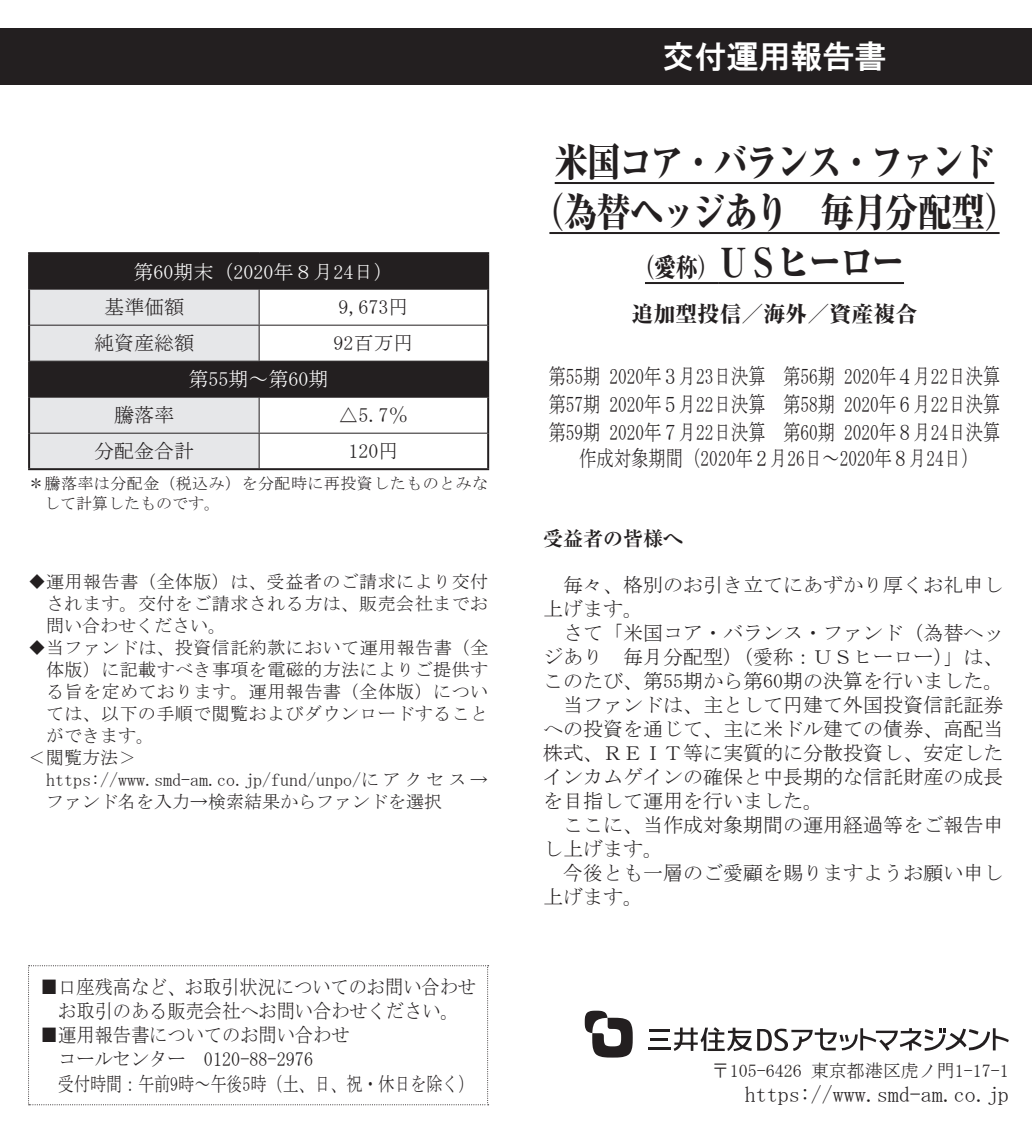
<style>
.page{position:relative;width:1032px;height:1134px;background:#fff}
.page>*{position:absolute;margin:0;border:0;box-sizing:border-box;transform-origin:0 0}
.t1{font:40px/50px "Ryumin Pr 6 Heavy 90 msp RKSJ H";letter-spacing:-.07em;color:#231f20;text-align:center;scale:.85 1}
.t2{font:32px "HGS Gothic E";color:#fff}
.t3{font:22px/28px "MS Mincho";color:#231f20;text-align:justify;scale:.79 1}
.t4{font:22px "MS Mincho";color:#231f20}
.t5{font:22px "Ryumin Pr 6 Heavy 90 msp RKSJ H";color:#231f20}
.t6{font:20px/24px "MS Mincho";color:#231f20}
.t7{font:20px/24px "MS Mincho";color:#231f20;text-align:center;scale:.91 1}
.t8{font:20px "MS Mincho";color:#231f20;scale:.8 1}
.t9{font:20px "MS Mincho";color:#fff}
.t10{font:20px "Ryumin Pro Bold 90 msp RKSJ H";color:#231f20}
.t11{font:18px/22px "MS Mincho";letter-spacing:.025em;color:#231f20;text-align:justify}
.t12{font:18px "MS Mincho";color:#231f20}
.t13{font:16px/20px "MS Mincho";letter-spacing:.03em;color:#231f20}
.s1{font-size:26px}
</style>
<div class="page">
<div style="left:0;top:28px;width:1032px;height:57px;background:#231f20"></div>
<svg style="left:30px;top:254px;width:457px;height:143px;fill:#231f20"></svg>
<svg style="left:30px;top:290px;width:229px;height:178px;background:#bdbdbf"></svg>
<hr style="left:28px;top:252px;width:231px;height:2px;background:#231f20">
<hr style="left:28px;top:254px;width:2px;height:35px;background:#231f20">
<hr style="left:259px;top:252px;width:230px;height:2px;background:#231f20">
<hr style="left:487px;top:254px;width:2px;height:35px;background:#231f20">
<hr style="left:28px;top:289px;width:2px;height:36px;background:#231f20">
<hr style="left:487px;top:289px;width:2px;height:36px;background:#231f20">
<hr style="left:28px;top:325px;width:2px;height:36px;background:#231f20">
<hr style="left:487px;top:325px;width:2px;height:36px;background:#231f20">
<hr style="left:28px;top:361px;width:2px;height:36px;background:#231f20">
<hr style="left:487px;top:361px;width:2px;height:36px;background:#231f20">
<hr style="left:28px;top:397px;width:2px;height:36px;background:#231f20">
<hr style="left:487px;top:397px;width:2px;height:36px;background:#231f20">
<hr style="left:28px;top:433px;width:2px;height:35px;background:#231f20">
<hr style="left:487px;top:433px;width:2px;height:35px;background:#231f20">
<hr style="left:28px;top:468px;width:461px;height:2px;background:#231f20">
<hr style="left:30px;top:289px;width:457px;height:1px;background:#231f20">
<hr style="left:259px;top:290px;width:1px;height:35px;background:#231f20">
<hr style="left:30px;top:325px;width:457px;height:1px;background:#231f20">
<hr style="left:259px;top:326px;width:1px;height:35px;background:#231f20">
<hr style="left:30px;top:361px;width:457px;height:1px;background:#231f20">
<hr style="left:30px;top:397px;width:457px;height:1px;background:#231f20">
<hr style="left:259px;top:398px;width:1px;height:35px;background:#231f20">
<hr style="left:30px;top:433px;width:457px;height:1px;background:#231f20">
<hr style="left:259px;top:434px;width:1px;height:34px;background:#231f20">
<hr style="left:555px;top:182px;width:439px;height:2px;background:#231f20">
<hr style="left:549px;top:232px;width:450px;height:2px;background:#231f20">
<hr style="left:645px;top:282px;width:73px;height:2px;background:#231f20">
<hr style="left:718px;top:282px;width:186px;height:2px;background:#231f20">
<svg style="left:585px;top:1011px;width:48px;height:46px"></svg>
<hr style="left:649px;top:1029px;width:20px;height:3px;background:#231f20">
<hr style="left:648px;top:1047px;width:23px;height:3px;background:#231f20">
<hr style="left:650px;top:1038px;width:18px;height:3px;background:#231f20">
<svg style="left:674px;top:1027px;width:335px;height:24px"></svg>
<svg style="left:28px;top:965px;width:461px;height:140px"></svg>
<p class="t9" style="left:134px;top:261px;width:261px">第60期末（2020年８月24日）</p>
<p class="t6" style="left:104px;top:295px;width:81px">基準価額</p>
<p class="t6" style="left:338px;top:295px;width:71px">9,673円</p>
<p class="t6" style="left:94px;top:331px;width:102px">純資産総額</p>
<p class="t6" style="left:333px;top:331px;width:81px">92百万円</p>
<p class="t9" style="left:189px;top:369px;width:141px">第55期～第60期</p>
<p class="t6" style="left:114px;top:403px;width:62px">騰落率</p>
<p class="t6" style="left:338px;top:403px;width:71px">△5.7％</p>
<p class="t6" style="left:94px;top:439px;width:102px">分配金合計</p>
<p class="t6" style="left:348px;top:439px;width:51px">120円</p>
<p class="t13" style="left:44px;top:473px;width:445px;text-indent:-16px">＊騰落率は分配金（税込み）を分配時に再投資したものとみなして計算したものです。</p>
<p class="t11" style="left:46px;top:570px;width:444px;text-indent:-18px">◆ 運用報告書（全体版）は、受益者のご請求により交付されます。交付をご請求される方は、販売会社までお問い合わせください。</p>
<p class="t11" style="left:28px;top:636px;width:462px">◆ 当ファンドは、投資信託約款において運用報告書（全</p>
<p class="t11" style="left:46px;top:658px;width:444px">体版）に記載すべき事項を電磁的方法によりご提供す</p>
<p class="t11" style="left:46px;top:680px;width:444px">る旨を定めております。運用報告書（全体版）につい</p>
<p class="t11" style="left:46px;top:702px;width:444px">ては、以下の手順で閲覧およびダウンロードすること</p>
<p class="t11" style="left:46px;top:724px;width:110px">ができます。</p>
<p class="t11" style="left:28px;top:746px;width:110px">＜閲覧方法＞</p>
<p class="t12" style="left:46px;top:770px;width:443px">https://www.smd-am.co.jp/fund/unpo/にアクセス →</p>
<p class="t12" style="left:46px;top:792px;width:398px">ファンド名を入力→検索結果からファンドを選択</p>
<p class="t7" style="left:40px;top:975px;width:481px">■ 口座残高など、お取引状況についてのお問い合わせお取引のある販売会社へお問い合わせください。</p>
<p class="t7" style="left:40px;top:1023px;width:342px;text-align:left">■運用報告書についてのお問い合わせ　コールセンター　0120-88-2976</p>
<p class="t8" style="left:58px;top:1073px;width:521px">受付時間：午前9時～午後5時（土、日、祝・休日を除く）</p>
<h2 class="t2" style="left:662px;top:41px;width:225px">交付運用報告書</h2>
<h1 class="t1" style="left:530px;top:143px;width:576px">米国コア・バランス・ファンド<br>（為替ヘッジあり　毎月分配型）<span class="s1">（愛称）</span>ＵＳヒーロー</h1>
<p class="t5" style="left:631px;top:306px;width:287px">追加型投信／海外／資産複合</p>
<p class="t3" style="left:548px;top:362px;width:573px">第55期 2020年３月23日決算　第56期 2020年４月22日決算第57期 2020年５月22日決算　第58期 2020年６月22日決算第59期 2020年７月22日決算　第60期 2020年８月24日決算</p>
<p class="t3" style="left:579px;top:444px;width:507px">作成対象期間（2020年２月26日～2020年８月24日）</p>
<p class="t10" style="left:543px;top:531px;width:141px">受益者の皆様へ</p>
<p class="t6" style="left:543px;top:573px;width:461px;text-indent:20px">毎々、格別のお引き立てにあずかり厚くお礼申し上げます。</p>
<p class="t6" style="left:563px;top:621px;width:441px">さて「米国コア・バランス・ファンド（為替ヘッ</p>
<p class="t6" style="left:543px;top:645px;width:461px">ジあり　毎月分配型）（愛称：ＵＳヒーロー）」は、</p>
<p class="t6" style="left:543px;top:669px;width:461px">このたび、第55期から第60期の決算を行いました。</p>
<p class="t6" style="left:563px;top:693px;width:441px">当ファンドは、主として円建て外国投資信託証券</p>
<p class="t6" style="left:543px;top:717px;width:461px">への投資を通じて、主に米ドル建ての債券、高配当</p>
<p class="t6" style="left:543px;top:741px;width:461px">株式、ＲＥＩＴ等に実質的に分散投資し、安定した</p>
<p class="t6" style="left:543px;top:765px;width:461px">インカムゲインの確保と中長期的な信託財産の成長</p>
<p class="t6" style="left:543px;top:789px;width:281px">を目指して運用を行いました。</p>
<p class="t6" style="left:563px;top:813px;width:441px">ここに、当作成対象期間の運用経過等をご報告申</p>
<p class="t6" style="left:543px;top:837px;width:121px">し上げます。</p>
<p class="t6" style="left:563px;top:861px;width:441px">今後とも一層のご愛顧を賜りますようお願い申し</p>
<p class="t6" style="left:543px;top:885px;width:101px">上げます。</p>
<p class="t12" style="left:712px;top:1061px;width:298px">〒105-6426 東京都港区虎ノ門1-17-1</p>
<p class="t4" style="left:745px;top:1083px;width:265px">https://www.smd-am.co.jp</p>
</div>
